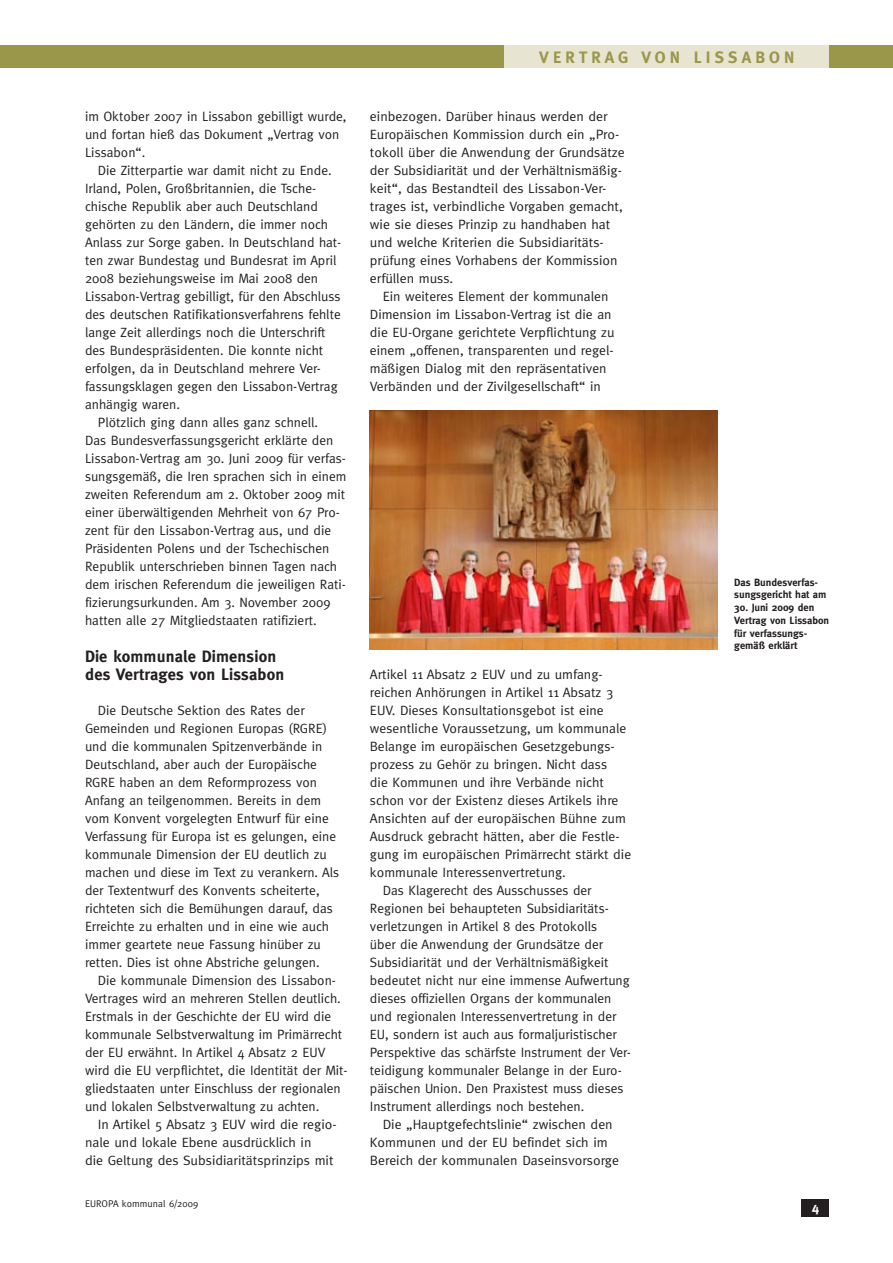
<style>
.page{position:relative;width:893px;height:1263px;background:#fff}
.page>*{position:absolute;margin:0;border:0;box-sizing:border-box;transform-origin:0 0}
.Zwischen-HL_-_groß{font:700 16.5px/18px "Meta";letter-spacing:.01em;color:#231f20}
.t1{font:700 16.5px "Meta";letter-spacing:.25em;color:#9a974b}
.Fließtext{font:13.5px/18px "Meta";color:#231f20}
.t2{font:700 13.5px "Meta";color:#fff}
.Bildunterschrift{font:700 10.5px/12.8px "Meta";color:#231f20}
.t3{font:9.75px "Meta";letter-spacing:.01em;color:#231f20}
</style>
<div class="page">
<div style="left:0;top:46px;width:893px;height:22px;background:#9a974b"></div>
<div style="left:505px;top:46px;width:324px;height:22px;background:#e7e4d2"></div>
<img style="left:370px;top:410px;width:348px;height:239px">
<div style="left:801px;top:1199px;width:28px;height:17px;background:#231f20"></div>
<p class="Fließtext" style="left:85px;top:107px;width:263px">im Oktober 2007 in Lissabon gebilligt wurde, und fortan hieß das Dokument „Vertrag von<br>Lissabon“.</p>
<p class="Fließtext" style="left:85px;top:161px;width:258px;text-indent:13px">Die Zitterpartie war damit nicht zu Ende.<br>Irland, Polen, Großbritannien, die Tsche&shy;chische Republik aber auch Deutschland gehörten zu den Ländern, die immer noch Anlass zur Sorge gaben. In Deutschland hat&shy;ten zwar Bundestag und Bundesrat im April 2008 beziehungsweise im Mai 2008 den Lissabon-Vertrag gebilligt, für den Abschluss des deutschen Ratifikationsverfahrens fehlte lange Zeit allerdings noch die Unterschrift des Bundespräsidenten. Die konnte nicht erfolgen, da in Deutschland mehrere Ver&shy;fassungsklagen gegen den Lissabon-Vertrag anhängig waren.</p>
<p class="Fließtext" style="left:85px;top:413px;width:263px;text-indent:13px">Plötzlich ging dann alles ganz schnell.<br>Das Bundesverfassungsgericht erklärte den Lissabon-Vertrag am 30. Juni 2009 für verfas&shy;sungsgemäß, die Iren sprachen sich in einem zweiten Referendum am 2. Oktober 2009 mit einer überwältigenden Mehrheit von 67 Pro&shy;zent für den Lissabon-Vertrag aus, und die Präsidenten Polens und der Tschechischen Republik unterschrieben binnen Tagen nach dem irischen Referendum die jeweiligen Rati&shy;fizierungsurkunden. Am 3. November 2009 hatten alle 27 Mitgliedstaaten ratifiziert.</p>
<p class="Zwischen-HL_-_groß" style="left:85px;top:647px;width:201px">Die kommunale Dimension des Vertrages von Lissabon</p>
<p class="Fließtext" style="left:85px;top:701px;width:256px;text-indent:13px">Die Deutsche Sektion des Rates der Gemeinden und Regionen Europas (RGRE) und die kommunalen Spitzenverbände in Deutschland, aber auch der Europäische RGRE haben an dem Reformprozess von Anfang an teilgenommen. Bereits in dem vom Konvent vorgelegten Entwurf für eine Verfassung für Europa ist es gelungen, eine kommunale Dimension der EU deutlich zu machen und diese im Text zu verankern. Als der Textentwurf des Konvents scheiterte, richteten sich die Bemühungen darauf, das Erreichte zu erhalten und in eine wie auch immer geartete neue Fassung hinüber zu retten. Dies ist ohne Abstriche gelungen.</p>
<p class="Fließtext" style="left:85px;top:971px;width:264px;text-indent:13px">Die kommunale Dimension des Lissabon-Vertrages wird an mehreren Stellen deutlich.<br>Erstmals in der Geschichte der EU wird die kommunale Selbstverwaltung im Primärrecht der EU erwähnt. In Artikel 4 Absatz 2 EUV wird die EU verpflichtet, die Identität der Mit&shy;gliedstaaten unter Einschluss der regionalen und lokalen Selbstverwaltung zu achten.</p>
<p class="Fließtext" style="left:85px;top:1115px;width:252px;text-indent:13px">In Artikel 5 Absatz 3 EUV wird die regio&shy;nale und lokale Ebene ausdrücklich in<br>die Geltung des Subsidiaritätsprinzips mit</p>
<p class="t3" style="left:85px;top:1198px;width:12px">Europa</p>
<p class="t3" style="left:122px;top:1198px;width:78px">kommunal 6/2009</p>
<p class="t1" style="left:539px;top:48px;width:257px">Ver tra g von Lissab on</p>
<p class="Fließtext" style="left:370px;top:107px;width:256px">einbezogen. Darüber hinaus werden der Europäischen Kommission durch ein „Pro&shy;tokoll über die Anwendung der Grundsätze der Subsidiarität und der Verhältnismäßig&shy;keit“, das Bestandteil des Lissabon-Ver&shy;trages ist, verbindliche Vorgaben gemacht, wie sie dieses Prinzip zu handhaben hat und welche Kriterien die Subsidiaritäts&shy;prüfung eines Vorhabens der Kommission erfüllen muss.</p>
<p class="Fließtext" style="left:370px;top:287px;width:246px;text-indent:13px">Ein weiteres Element der kommunalen Dimension im Lissabon-Vertrag ist die an die EU-Organe gerichtete Verpflichtung zu einem „offenen, transparenten und regel&shy;mäßigen Dialog mit den repräsentativen Verbänden und der Zivilgesellschaft“ in</p>
<p class="Fließtext" style="left:370px;top:665px;width:263px">Artikel 11 Absatz 2 EUV und zu umfang&shy;reichen Anhörungen in Artikel 11 Absatz 3<br>EUV. Dieses Konsultationsgebot ist eine wesentliche Voraussetzung, um kommunale Belange im europäischen Gesetzgebungs&shy;prozess zu Gehör zu bringen. Nicht dass<br>die Kommunen und ihre Verbände nicht schon vor der Existenz dieses Artikels ihre Ansichten auf der europäischen Bühne zum Ausdruck gebracht hätten, aber die Festle&shy;gung im europäischen Primärrecht stärkt die kommunale Interessenvertretung.</p>
<p class="Fließtext" style="left:370px;top:881px;width:262px;text-indent:13px">Das Klagerecht des Ausschusses der Regionen bei behaupteten Subsidiaritäts&shy;verletzungen in Artikel 8 des Protokolls<br>über die Anwendung der Grundsätze der Subsidiarität und der Verhältnismäßigkeit bedeutet nicht nur eine immense Aufwertung dieses offiziellen Organs der kommunalen und regionalen Interessenvertretung in der EU, sondern ist auch aus formaljuristischer Perspektive das schärfste Instrument der Ver&shy;teidigung kommunaler Belange in der Euro&shy;päischen Union. Den Praxistest muss dieses Instrument allerdings noch bestehen.</p>
<p class="Fließtext" style="left:370px;top:1115px;width:251px;text-indent:13px">Die „Hauptgefechtslinie“ zwischen den<br>Kommunen und der EU befindet sich im<br>Bereich der kommunalen Daseinsvorsorge</p>
<p class="Bildunterschrift" style="left:734px;top:576px;width:94px">Das Bundesverfas&shy;sungsgericht hat am</p>
<p class="Bildunterschrift" style="left:734px;top:601px;width:96px">30. Juni 2009 den<br>Vertrag von Lissabon für verfassungs&shy;gemäß erklärt</p>
<p class="t2" style="left:812px;top:1199px;width:9px">4</p>
</div>
